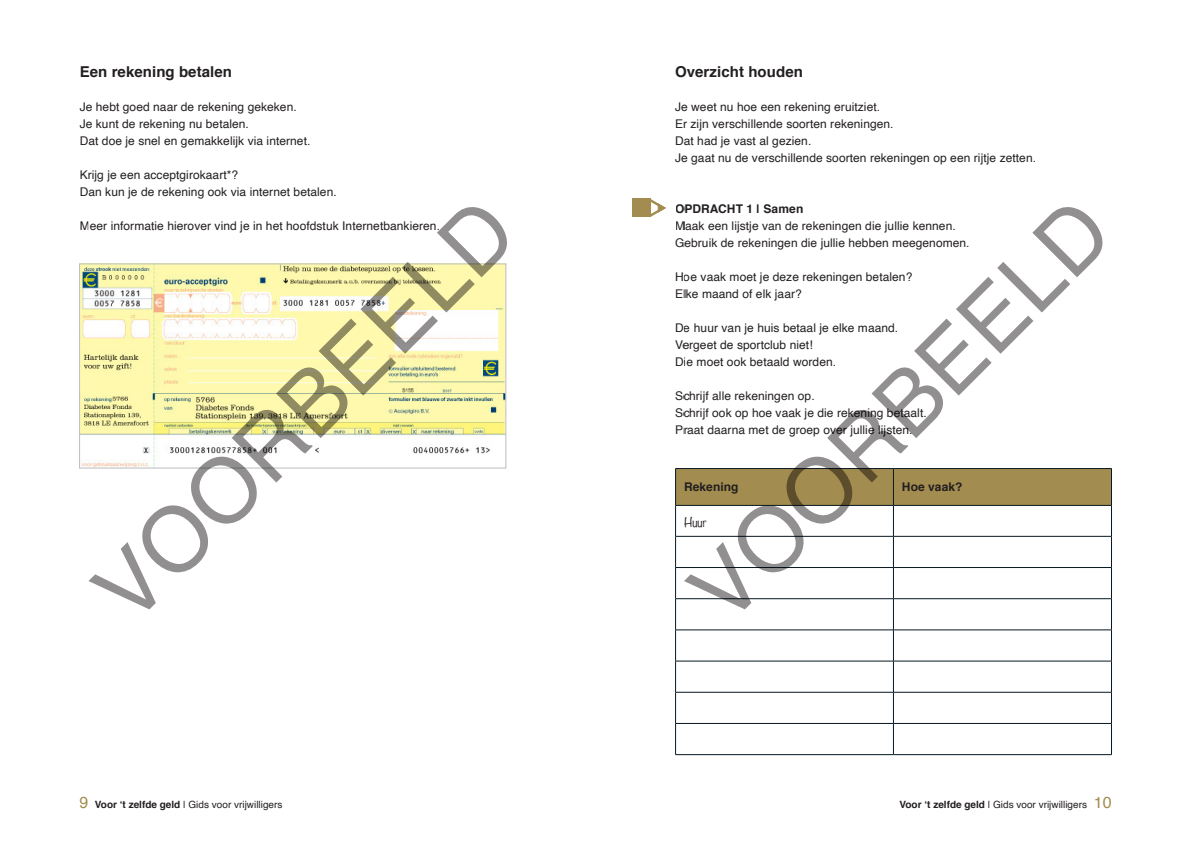
<style>
.page{position:relative;width:1191px;height:842px;background:#fff}
.page>*{position:absolute;margin:0;border:0;box-sizing:border-box;transform-origin:0 0}
._2__paragraaf_15-6{font:700 15px "Helvetica";letter-spacing:.005em;color:#231f20}
._4__plat_12-6{font:12px "Helvetica";letter-spacing:.005em;color:#231f20}
._4__plat_12-6-2{font:700 12px "Helvetica";letter-spacing:.005em;color:#231f20}
._3__Opdracht{font:700 12px "Helvetica";letter-spacing:.005em;color:#231f20}
.Tabel{font:300 12px "Noteworthy";color:#231f20}
.t1{font:10px "Helvetica";color:#231f20}
.s1{font-size:16px;color:#a38c4f}
.s2{font-weight:700}
</style>
<div class="page">
<svg style="left:676px;top:469px;width:435px;height:36px"></svg>
<hr style="left:675px;top:468px;width:218px;height:1px;background:#071822">
<hr style="left:675px;top:469px;width:1px;height:36px;background:#071822">
<hr style="left:893px;top:468px;width:218px;height:1px;background:#071822">
<hr style="left:1111px;top:469px;width:1px;height:36px;background:#071822">
<hr style="left:675px;top:505px;width:218px;height:1px;background:#071822">
<hr style="left:675px;top:506px;width:1px;height:30px;background:#071822">
<hr style="left:893px;top:505px;width:218px;height:1px;background:#071822">
<hr style="left:1111px;top:506px;width:1px;height:30px;background:#071822">
<hr style="left:675px;top:536px;width:218px;height:1px;background:#071822">
<hr style="left:675px;top:537px;width:1px;height:30px;background:#071822">
<hr style="left:893px;top:536px;width:218px;height:1px;background:#071822">
<hr style="left:1111px;top:537px;width:1px;height:30px;background:#071822">
<hr style="left:675px;top:567px;width:218px;height:1px;background:#071822">
<hr style="left:675px;top:568px;width:1px;height:30px;background:#071822">
<hr style="left:893px;top:567px;width:218px;height:1px;background:#071822">
<hr style="left:1111px;top:568px;width:1px;height:30px;background:#071822">
<hr style="left:675px;top:598px;width:218px;height:1px;background:#071822">
<hr style="left:675px;top:599px;width:1px;height:31px;background:#071822">
<hr style="left:893px;top:598px;width:218px;height:1px;background:#071822">
<hr style="left:893px;top:599px;width:1px;height:31px;background:#071822">
<hr style="left:1111px;top:599px;width:1px;height:31px;background:#071822">
<hr style="left:675px;top:630px;width:218px;height:1px;background:#071822">
<hr style="left:675px;top:630px;width:1px;height:31px;background:#071822">
<hr style="left:893px;top:630px;width:218px;height:1px;background:#071822">
<hr style="left:893px;top:630px;width:1px;height:31px;background:#071822">
<hr style="left:1111px;top:630px;width:1px;height:31px;background:#071822">
<hr style="left:675px;top:661px;width:218px;height:1px;background:#071822">
<hr style="left:675px;top:661px;width:1px;height:31px;background:#071822">
<hr style="left:893px;top:661px;width:218px;height:1px;background:#071822">
<hr style="left:893px;top:661px;width:1px;height:31px;background:#071822">
<hr style="left:1111px;top:661px;width:1px;height:31px;background:#071822">
<hr style="left:675px;top:692px;width:218px;height:1px;background:#071822">
<hr style="left:675px;top:692px;width:1px;height:31px;background:#071822">
<hr style="left:893px;top:692px;width:218px;height:1px;background:#071822">
<hr style="left:893px;top:692px;width:1px;height:31px;background:#071822">
<hr style="left:1111px;top:692px;width:1px;height:31px;background:#071822">
<hr style="left:675px;top:723px;width:218px;height:1px;background:#071822">
<hr style="left:675px;top:724px;width:1px;height:30px;background:#071822">
<hr style="left:893px;top:723px;width:218px;height:1px;background:#071822">
<hr style="left:893px;top:724px;width:1px;height:30px;background:#071822">
<hr style="left:1111px;top:724px;width:1px;height:30px;background:#071822">
<hr style="left:675px;top:754px;width:218px;height:1px;background:#071822">
<hr style="left:893px;top:754px;width:218px;height:1px;background:#071822">
<div style="left:632px;top:199px;width:18px;height:18px;background:#a38c4f"></div>
<svg style="left:650px;top:199px;width:16px;height:18px"></svg>
<svg style="left:88px;top:207px;width:419px;height:402px"></svg>
<svg style="left:684px;top:207px;width:420px;height:402px"></svg>
<p class="_2__paragraaf_15-6" style="left:80px;top:59px;width:154px">Een rekening betalen</p>
<p class="_4__plat_12-6" style="left:80px;top:97px;width:219px">Je hebt goed naar de rekening gekeken.</p>
<p class="_4__plat_12-6" style="left:80px;top:114px;width:171px">Je kunt de rekening nu betalen.</p>
<p class="_4__plat_12-6" style="left:80px;top:131px;width:232px">Dat doe je snel en gemakkelijk via internet.</p>
<p class="_4__plat_12-6" style="left:80px;top:165px;width:160px">Krijg je een acceptgirokaart*?</p>
<p class="_4__plat_12-6" style="left:80px;top:182px;width:258px">Dan kun je de rekening ook via internet betalen.</p>
<p class="_4__plat_12-6" style="left:80px;top:216px;width:362px">Meer informatie hierover vind je in het hoofdstuk Internetbankieren.</p>
<p class="_2__paragraaf_15-6" style="left:675px;top:59px;width:129px">Overzicht houden</p>
<p class="_4__plat_12-6" style="left:675px;top:97px;width:206px">Je weet nu hoe een rekening eruitziet.</p>
<p class="_4__plat_12-6" style="left:675px;top:114px;width:220px">Er zijn verschillende soorten rekeningen.</p>
<p class="_4__plat_12-6" style="left:675px;top:131px;width:138px">Dat had je vast al gezien.</p>
<p class="_4__plat_12-6" style="left:675px;top:148px;width:362px">Je gaat nu de verschillende soorten rekeningen op een rijtje zetten.</p>
<p class="_3__Opdracht" style="left:675px;top:199px;width:130px">OPDRACHT 1 | Samen</p>
<p class="_4__plat_12-6" style="left:675px;top:216px;width:282px">Maak een lijstje van de rekeningen die jullie kennen.</p>
<p class="_4__plat_12-6" style="left:675px;top:233px;width:296px">Gebruik de rekeningen die jullie hebben meegenomen.</p>
<p class="_4__plat_12-6" style="left:675px;top:267px;width:239px">Hoe vaak moet je deze rekeningen betalen?</p>
<p class="_4__plat_12-6" style="left:675px;top:284px;width:128px">Elke maand of elk jaar?</p>
<p class="_4__plat_12-6" style="left:675px;top:318px;width:225px">De huur van je huis betaal je elke maand.</p>
<p class="_4__plat_12-6" style="left:675px;top:335px;width:139px">Vergeet de sportclub niet!</p>
<p class="_4__plat_12-6" style="left:675px;top:352px;width:163px">Die moet ook betaald worden.</p>
<p class="_4__plat_12-6" style="left:675px;top:386px;width:141px">Schrijf alle rekeningen op.</p>
<p class="_4__plat_12-6" style="left:675px;top:403px;width:253px">Schrijf ook op hoe vaak je die rekening betaalt.</p>
<p class="_4__plat_12-6" style="left:675px;top:420px;width:239px">Praat daarna met de groep over jullie lijsten.</p>
<p class="_4__plat_12-6-2" style="left:684px;top:478px;width:56px">Rekening</p>
<p class="_4__plat_12-6-2" style="left:902px;top:478px;width:62px">Hoe vaak?</p>
<p class="Tabel" style="left:684px;top:512px;width:24px">Huur</p>
<p class="t1" style="left:79px;top:797px;width:204px"><span class="s1">9</span> <span class="s2">Voor ‘t zelfde geld</span> | Gids voor vrijwilligers</p>
<p class="t1" style="left:899px;top:797px;width:213px"><span class="s2">Voor ‘t zelfde geld</span> | Gids voor vrijwilligers <span class="s1">10</span></p>
</div>
